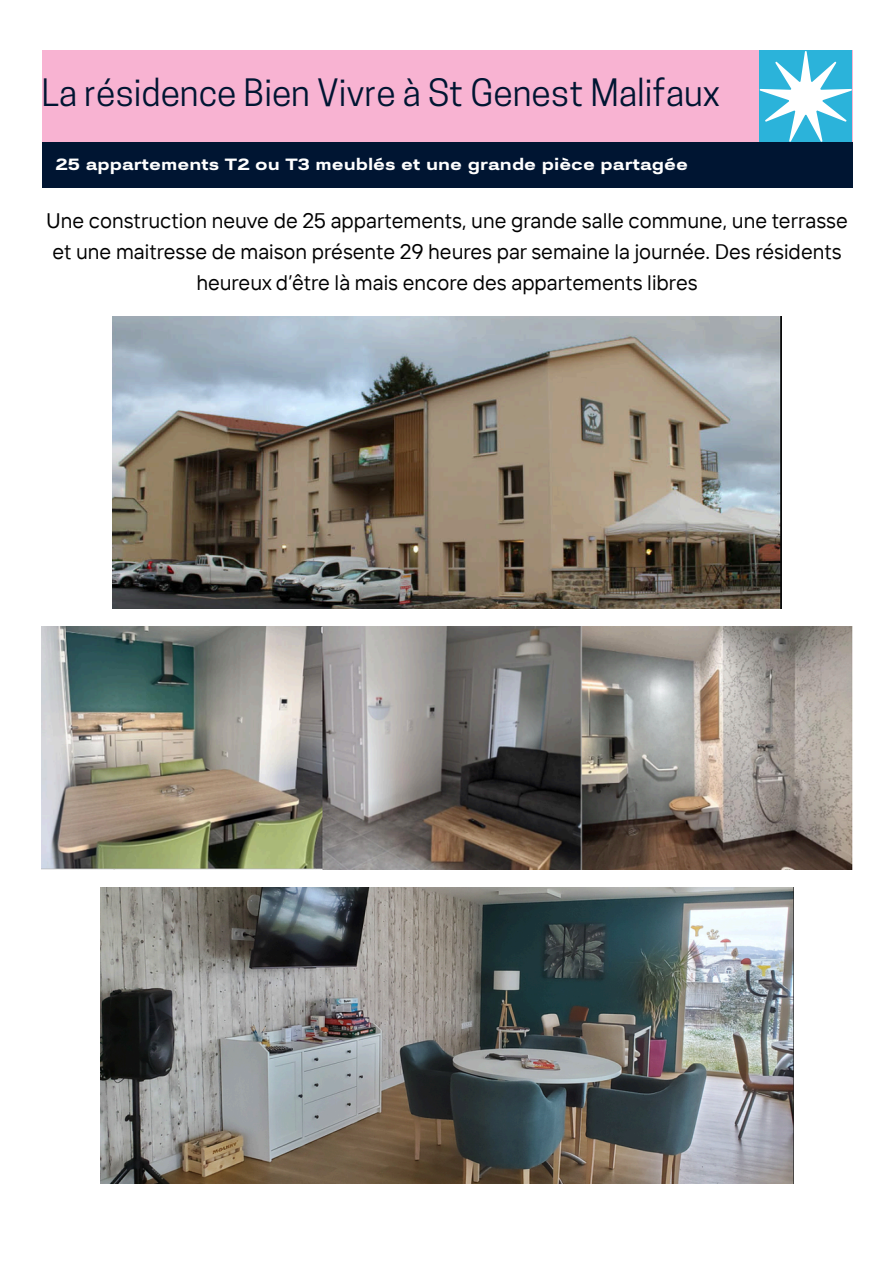
<style>
.page{position:relative;width:894px;height:1263px;background:#fff}
.page>*{position:absolute;margin:0;border:0;box-sizing:border-box;transform-origin:0 0}
.t1{font:35.4px "Cooper Hewitt";color:#001532}
.t2{font:21px/30.9px "TT Interphases";color:#000;text-align:center}
.t3{font:600 expanded 16.2px "Prachason Neue";color:#fff}
</style>
<div class="page">
<div style="left:42px;top:51px;width:810px;height:137px;background:#f8b3d2"></div>
<div style="left:42px;top:142px;width:810px;height:46px;background:#001532"></div>
<svg style="left:759px;top:51px;width:93px;height:91px"></svg>
<img style="left:112px;top:316px;width:669px;height:293px">
<img style="left:42px;top:627px;width:810px;height:243px">
<img style="left:100px;top:888px;width:693px;height:296px">
<p class="t1" style="left:42px;top:79px;width:679px">La résidence Bien Vivre à St Genest Malifaux</p>
<p class="t3" style="left:55px;top:157px;width:634px">25 appartements T2 ou T3 meublés et une grande pièce partagée</p>
<p class="t2" style="left:46px;top:205px;width:803px">Une construction neuve de 25 appartements, une grande salle commune, une terrasse et une maitresse de maison présente 29 heures par semaine la journée. Des résidents heureux d’être là mais encore des appartements libres</p>
</div>
